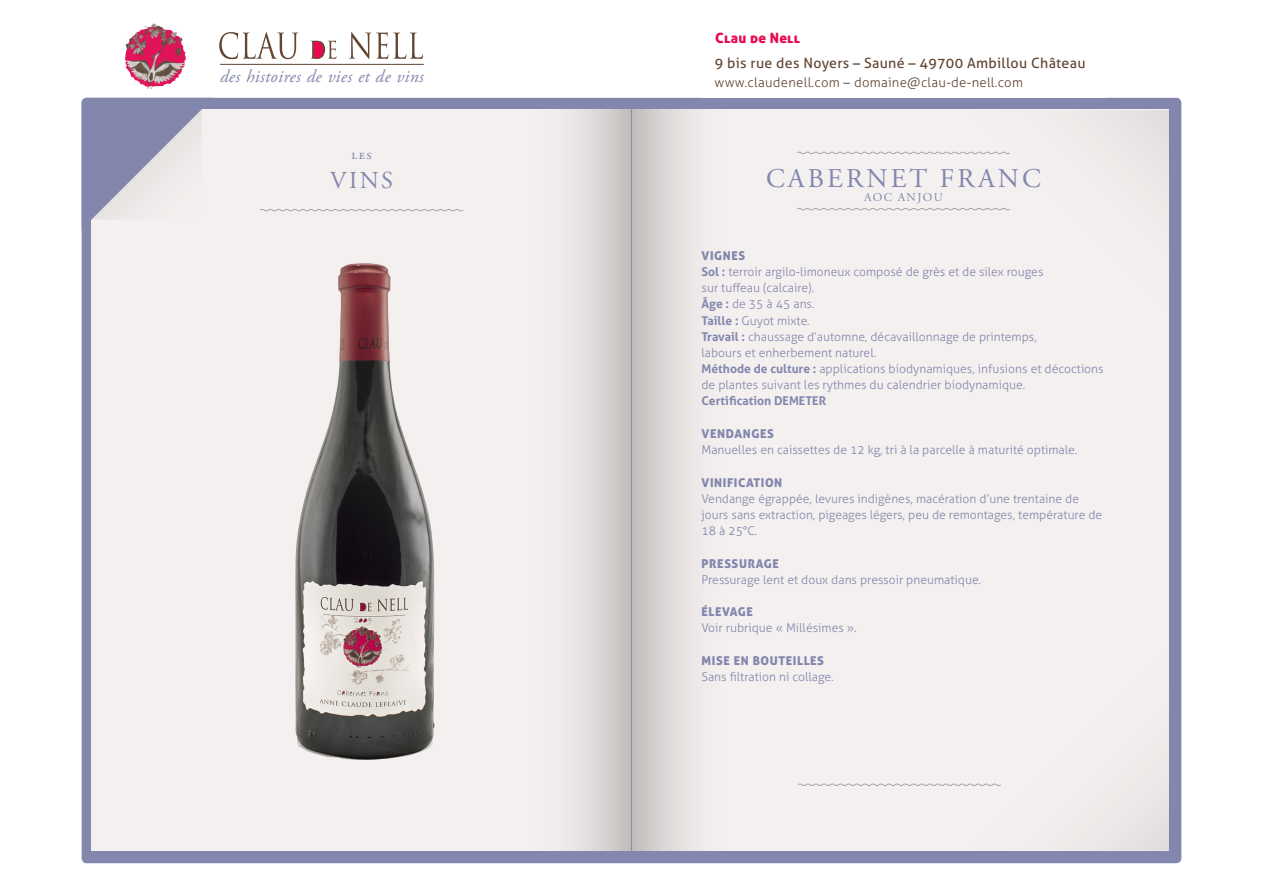
<style>
.page{position:relative;width:1263px;height:893px;background:#fff}
.page>*{position:absolute;margin:0;border:0;box-sizing:border-box;transform-origin:0 0}
.t1{font:27px "Adobe Garamond Pro";letter-spacing:.115em;color:#8386ad}
.t2{font:24.3px "Adobe Garamond Pro";color:#8386ad}
.t3{font:italic 17.85px "Adobe Garamond Pro";letter-spacing:.02em;color:#8386ad}
.t4{font:14.1px "Aller";letter-spacing:.02em;color:#634531}
.t5{font:14.1px "Aller Display";letter-spacing:.02em;color:#e60b4e}
.t6{font:14.1px "Adobe Garamond Pro";color:#8386ad}
.t7{font:300 13.2px "Aller";letter-spacing:.02em;color:#634531}
.t8{font:300 12.15px/16.2px "Aller";color:#8386ad}
.t9{font:12.15px "Aller Display";letter-spacing:.05em;color:#8386ad}
.t10{font:700 12.15px "Aller";color:#8386ad}
.t11{font:12px "Adobe Garamond Pro";letter-spacing:.115em;color:#8386ad}
.s1{font-weight:700}
</style>
<div class="page">
<div style="left:82px;top:98px;width:1099px;height:765px;background:#8386ad;border-radius:5px"></div>
<div style="left:92px;top:109px;width:1077px;height:741px;background:#f4f0ef"></div>
<div style="left:631px;top:109px;width:102px;height:741px;background:linear-gradient(to right,#c6c3c2,#fcf8f7)"></div>
<div style="left:530px;top:109px;width:101px;height:741px;background:linear-gradient(to right,#fcf8f7,#c8c4c3)"></div>
<svg style="left:82px;top:98px;width:120px;height:131px"></svg>
<svg style="left:219px;top:32px;width:79px;height:27px"></svg>
<svg style="left:349px;top:32px;width:74px;height:27px"></svg>
<svg style="left:310px;top:40px;width:26px;height:19px"></svg>
<img style="left:125px;top:23px;width:60px;height:65px">
<hr style="left:220px;top:64px;width:204px;height:1px;background:#634531">
<svg style="left:260px;top:209px;width:203px;height:3px"></svg>
<svg style="left:798px;top:783px;width:371px;height:67px"></svg>
<img style="left:295px;top:263px;width:140px;height:497px">
<svg style="left:797px;top:110px;width:372px;height:101px"></svg>
<h3 class="t3" style="left:220px;top:65px;width:205px">des histoires de vies et de vins</h3>
<p class="t6" style="left:351px;top:146px;width:22px">LES</p>
<h2 class="t2" style="left:330px;top:166px;width:64px">VINS</h2>
<p class="t5" style="left:715px;top:29px;width:86px">Clau de Nell</p>
<p class="t4" style="left:715px;top:55px;width:372px">9 bis rue des Noyers – Sauné – 49700 Ambillou Château</p>
<p class="t7" style="left:714px;top:74px;width:310px">www.claudenell.com – domaine@clau-de-nell.com</p>
<h1 class="t1" style="left:766px;top:162px;width:276px">CABERNET FRANC</h1>
<p class="t11" style="left:864px;top:190px;width:80px">AOC ANJOU</p>
<p class="t9" style="left:701px;top:248px;width:45px">VIGNES</p>
<p class="t8" style="left:701px;top:263px;width:404px"><span class="s1">Sol :</span> terroir argilo-limoneux composé de grès et de silex rouges<br>sur tuffeau (calcaire).<br><span class="s1">Âge :</span> de 35 à 45 ans.<br><span class="s1">Taille :</span> Guyot mixte.<br><span class="s1">Travail :</span> chaussage d’automne, décavaillonnage de printemps,<br>labours et enherbement naturel.<br><span class="s1">Méthode de culture :</span> applications biodynamiques, infusions et décoctions de plantes suivant les rythmes du calendrier biodynamique.</p>
<p class="t10" style="left:701px;top:394px;width:126px">Certification DEMETER</p>
<p class="t9" style="left:701px;top:426px;width:74px">VENDANGES</p>
<p class="t8" style="left:701px;top:442px;width:377px">Manuelles en caissettes de 12 kg, tri à la parcelle à maturité optimale.</p>
<p class="t9" style="left:701px;top:474px;width:82px">VINIFICATION</p>
<p class="t8" style="left:701px;top:490px;width:402px">Vendange égrappée, levures indigènes, macération d’une trentaine de jours sans extraction, pigeages légers, peu de remontages, température de<br>18 à 25°C.</p>
<p class="t9" style="left:701px;top:555px;width:79px">PRESSURAGE</p>
<p class="t8" style="left:701px;top:571px;width:281px">Pressurage lent et doux dans pressoir pneumatique.</p>
<p class="t9" style="left:701px;top:604px;width:53px">ÉLEVAGE</p>
<p class="t8" style="left:701px;top:620px;width:157px">Voir rubrique « Millésimes ».</p>
<p class="t9" style="left:701px;top:653px;width:124px">MISE EN BOUTEILLES</p>
<p class="t8" style="left:701px;top:668px;width:134px">Sans filtration ni collage.</p>
</div>
